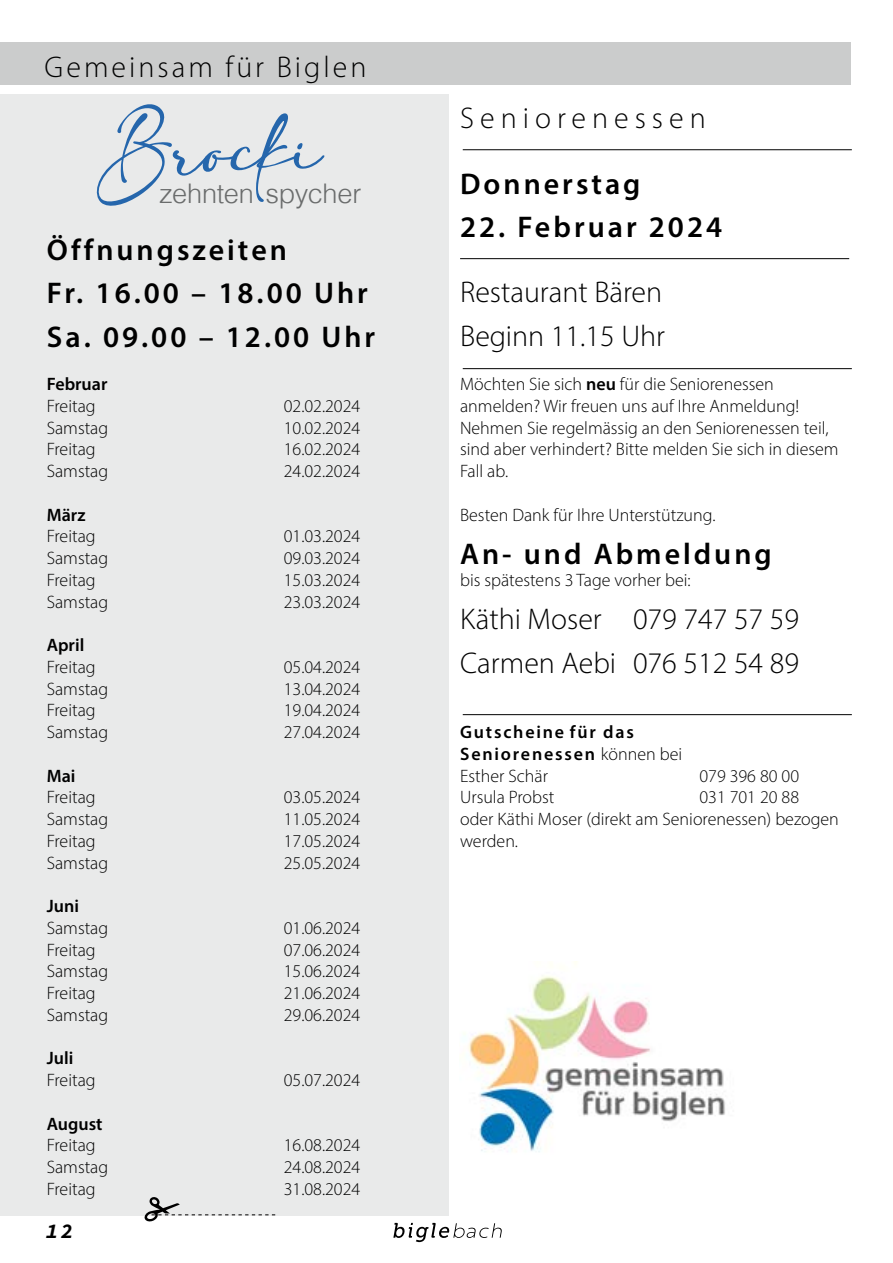
<style>
.page{position:relative;width:893px;height:1263px;background:#fff}
.page>*{position:absolute;margin:0;border:0;box-sizing:border-box;transform-origin:0 0}
.t1{font:55.5px "adelia";color:#2566ac}
.t2{font:600 30px/43.5px "Myriad Pro";letter-spacing:.1em;color:#000}
.t3{font:300 30px/43.5px "Myriad Pro";color:#000}
.t4{font:300 30px "Myriad Pro";letter-spacing:.1em;color:#000}
.t5{font:300 30px "Myriad Pro";letter-spacing:.2em;color:#000}
.t6{font:300 27px "Helvetica";letter-spacing:-.01em;color:#6a6c6c}
.t7{font:italic 21px "Source Code Variable";color:#000}
.t8{font:300 18.9px "Helvetica";letter-spacing:-.005em;color:#000}
.t9{font:300 18px/21.8px "Myriad Pro";color:#000}
.t10{font:600 18px/21.8px "Myriad Pro";letter-spacing:.1em;color:#000}
.t11{font:600 18px "Myriad Pro";letter-spacing:.01em;color:#000}
.s1{font-weight:600}
.s2{font-weight:300}
</style>
<div class="page">
<hr style="left:892px;top:43px;width:1px;height:42px;background:#b5b6b7">
<svg style="left:393px;top:1223px;width:109px;height:19px"></svg>
<div style="left:0;top:43px;width:850px;height:42px;background:#cbcccc"></div>
<div style="left:0;top:95px;width:449px;height:1121px;background:#e9eaea"></div>
<hr style="left:463px;top:149px;width:389px;height:1px;background:#000">
<hr style="left:460px;top:258px;width:389px;height:1px;background:#000">
<hr style="left:463px;top:368px;width:389px;height:1px;background:#000">
<hr style="left:463px;top:714px;width:389px;height:1px;background:#000">
<img style="left:468px;top:962px;width:258px;height:190px">
<svg style="left:145px;top:1197px;width:131px;height:24px"></svg>
<h2 class="t4" style="left:45px;top:49px;width:323px">Gemeinsam für Biglen</h2>
<h1 class="t1" style="left:97px;top:121px;width:226px">Brocki</h1>
<h3 class="t6" style="left:159px;top:170px;width:204px">zehnten spycher</h3>
<h2 class="t2" style="left:47px;top:227px;width:330px">Öffnungszeiten<br>Fr. 16.00 – 18.00 Uhr<br>Sa. 09.00 – 12.00 Uhr</h2>
<p class="t11" style="left:47px;top:373px;width:62px">Februar</p>
<p class="t9" style="left:47px;top:395px;width:50px">Freitag</p>
<p class="t9" style="left:284px;top:395px;width:78px">02.02.2024</p>
<p class="t9" style="left:47px;top:416px;width:63px">Samstag</p>
<p class="t9" style="left:284px;top:416px;width:78px">10.02.2024</p>
<p class="t9" style="left:47px;top:438px;width:50px">Freitag</p>
<p class="t9" style="left:284px;top:438px;width:78px">16.02.2024</p>
<p class="t9" style="left:47px;top:460px;width:63px">Samstag</p>
<p class="t9" style="left:284px;top:460px;width:78px">24.02.2024</p>
<p class="t11" style="left:47px;top:503px;width:40px">März</p>
<p class="t9" style="left:47px;top:525px;width:50px">Freitag</p>
<p class="t9" style="left:284px;top:525px;width:78px">01.03.2024</p>
<p class="t9" style="left:47px;top:547px;width:63px">Samstag</p>
<p class="t9" style="left:284px;top:547px;width:78px">09.03.2024</p>
<p class="t9" style="left:47px;top:569px;width:50px">Freitag</p>
<p class="t9" style="left:284px;top:569px;width:78px">15.03.2024</p>
<p class="t9" style="left:47px;top:590px;width:63px">Samstag</p>
<p class="t9" style="left:284px;top:590px;width:78px">23.03.2024</p>
<p class="t11" style="left:47px;top:633px;width:39px">April</p>
<p class="t9" style="left:47px;top:656px;width:50px">Freitag</p>
<p class="t9" style="left:284px;top:656px;width:78px">05.04.2024</p>
<p class="t9" style="left:47px;top:677px;width:63px">Samstag</p>
<p class="t9" style="left:284px;top:677px;width:78px">13.04.2024</p>
<p class="t9" style="left:47px;top:699px;width:50px">Freitag</p>
<p class="t9" style="left:284px;top:699px;width:78px">19.04.2024</p>
<p class="t9" style="left:47px;top:721px;width:63px">Samstag</p>
<p class="t9" style="left:284px;top:721px;width:78px">27.04.2024</p>
<p class="t11" style="left:47px;top:764px;width:30px">Mai</p>
<p class="t9" style="left:47px;top:786px;width:50px">Freitag</p>
<p class="t9" style="left:284px;top:786px;width:78px">03.05.2024</p>
<p class="t9" style="left:47px;top:808px;width:63px">Samstag</p>
<p class="t9" style="left:284px;top:808px;width:78px">11.05.2024</p>
<p class="t9" style="left:47px;top:830px;width:50px">Freitag</p>
<p class="t9" style="left:284px;top:830px;width:78px">17.05.2024</p>
<p class="t9" style="left:47px;top:851px;width:63px">Samstag</p>
<p class="t9" style="left:284px;top:851px;width:78px">25.05.2024</p>
<p class="t11" style="left:47px;top:894px;width:34px">Juni</p>
<p class="t9" style="left:47px;top:917px;width:63px">Samstag</p>
<p class="t9" style="left:284px;top:917px;width:78px">01.06.2024</p>
<p class="t9" style="left:47px;top:938px;width:50px">Freitag</p>
<p class="t9" style="left:284px;top:938px;width:78px">07.06.2024</p>
<p class="t9" style="left:47px;top:960px;width:63px">Samstag</p>
<p class="t9" style="left:284px;top:960px;width:78px">15.06.2024</p>
<p class="t9" style="left:47px;top:982px;width:50px">Freitag</p>
<p class="t9" style="left:284px;top:982px;width:78px">21.06.2024</p>
<p class="t9" style="left:47px;top:1004px;width:63px">Samstag</p>
<p class="t9" style="left:284px;top:1004px;width:78px">29.06.2024</p>
<p class="t11" style="left:47px;top:1047px;width:28px">Juli</p>
<p class="t9" style="left:47px;top:1069px;width:50px">Freitag</p>
<p class="t9" style="left:284px;top:1069px;width:78px">05.07.2024</p>
<p class="t11" style="left:47px;top:1112px;width:57px">August</p>
<p class="t9" style="left:47px;top:1134px;width:50px">Freitag</p>
<p class="t9" style="left:284px;top:1134px;width:78px">16.08.2024</p>
<p class="t9" style="left:47px;top:1156px;width:63px">Samstag</p>
<p class="t9" style="left:284px;top:1156px;width:78px">24.08.2024</p>
<p class="t9" style="left:47px;top:1178px;width:50px">Freitag</p>
<p class="t9" style="left:284px;top:1178px;width:78px">31.08.2024</p>
<p class="t8" style="left:127px;top:274px;width:193px">Fr 16.00 – 18.00 Uhr</p>
<p class="t7" style="left:46px;top:1216px;width:29px">12</p>
<h2 class="t5" style="left:460px;top:100px;width:247px">Seniorenessen</h2>
<h2 class="t2" style="left:460px;top:161px;width:182px">Donnerstag</h2>
<h2 class="t2" style="left:460px;top:205px;width:264px">22. Februar 2024</h2>
<h2 class="t3" style="left:460px;top:270px;width:206px">Restaurant Bären<br>Beginn 11.15 Uhr</h2>
<p class="t9" style="left:460px;top:373px;width:380px">Möchten Sie sich <span class="s1">neu</span> für die Seniorenessen anmelden? Wir freuen uns auf Ihre Anmeldung!<br>Nehmen Sie regelmässig an den Seniorenessen teil, sind aber verhindert? Bitte melden Sie sich in diesem Fall ab.</p>
<p class="t9" style="left:460px;top:503px;width:257px">Besten Dank für Ihre Unterstützung.</p>
<h2 class="t2" style="left:460px;top:531px;width:313px">An- und Abmeldung</h2>
<p class="t9" style="left:460px;top:569px;width:232px">bis spätestens 3 Tage vorher bei:</p>
<h2 class="t3" style="left:460px;top:597px;width:341px">Käthi Moser 079 747 57 59<br>Carmen Aebi 076 512 54 89</h2>
<p class="t10" style="left:460px;top:721px;width:224px">Gutscheine für das<br>Seniorenessen <span class="s2">können bei<br>Esther Schär</span></p>
<p class="t9" style="left:699px;top:764px;width:101px">079 396 80 00</p>
<p class="t9" style="left:460px;top:786px;width:96px">Ursula Probst</p>
<p class="t9" style="left:460px;top:786px;width:380px;text-indent:239px">031 701 20 88<br>oder Käthi Moser (direkt am Seniorenessen) bezogen werden.</p>
</div>
